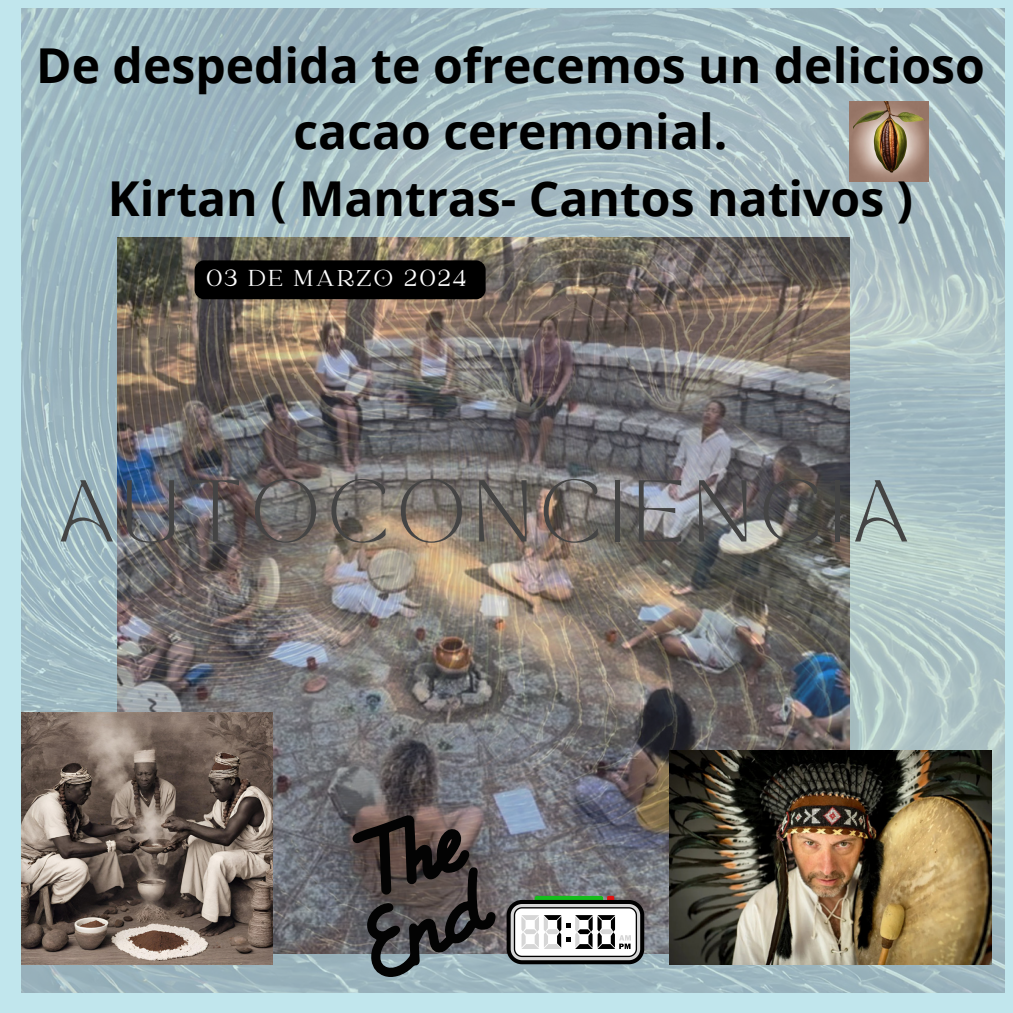
<style>
.page{position:relative;width:1013px;height:1013px;background:#fff}
.page>*{position:absolute;margin:0;border:0;box-sizing:border-box;transform-origin:0 0}
.t1{font:61.25px "TAN MONCHERI Regular";letter-spacing:.15em;color:#444}
.t2{font:700 48.12px/66.5px "Open Sans";color:#000;text-align:center}
.t3{font:25.5px "Catchy Mager";letter-spacing:.1em;color:#fff}
</style>
<div class="page">
<div style="left:0;top:0;width:1012px;height:1012px;background:#c1e6ed"></div>
<img style="left:21px;top:8px;width:983px;height:984px">
<img style="left:21px;top:712px;width:251px;height:252px">
<img style="left:849px;top:101px;width:79px;height:80px">
<img style="left:670px;top:750px;width:321px;height:215px">
<svg style="left:506px;top:895px;width:138px;height:69px;background:#9da19d"></svg>
<div style="left:194px;top:260px;width:291px;height:39px;background:#000;border-radius:10px"></div>
<svg style="left:352px;top:814px;width:143px;height:163px;background:#504d4e"></svg>
<h1 class="t2" style="left:36px;top:31px;width:950px">De despedida te ofrecemos un delicioso cacao ceremonial.<br>Kirtan ( Mantras- Cantos nativos )</h1>
<p class="t3" style="left:206px;top:265px;width:261px">03 DE MARZO 2024</p>
<p class="t1" style="left:59px;top:479px;width:849px">AUTOCONCIENCIA</p>
</div>
